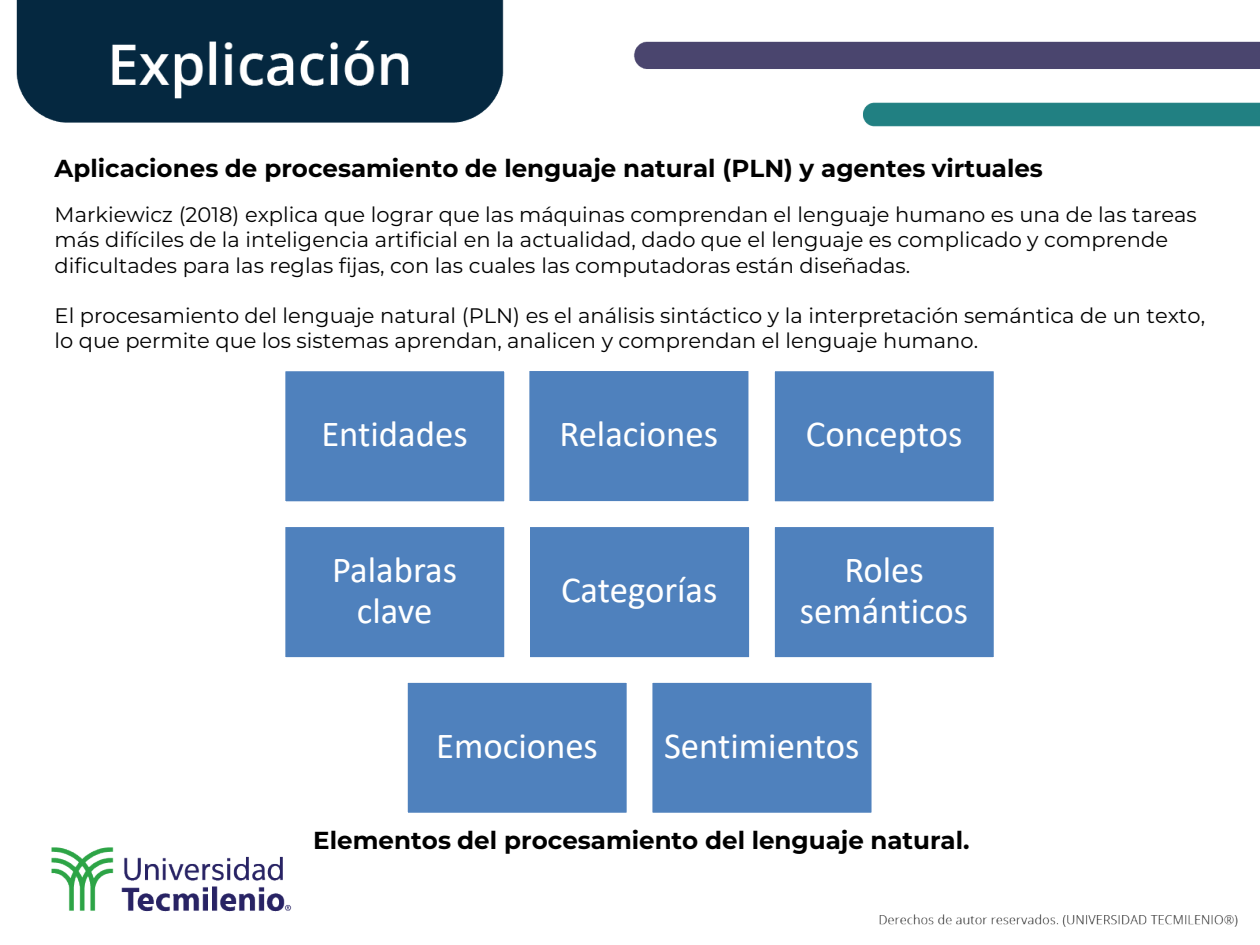
<style>
.page{position:relative;width:1260px;height:945px;background:#fff}
.page>*{position:absolute;margin:0;border:0;box-sizing:border-box;transform-origin:0 0}
.t1{font:36.75px/40.6px "Calibri";color:#fff;text-align:center}
.t2{font:700 24.5px "Montserrat";color:#000}
.t3{font:21px/25.2px "Montserrat";color:#000}
</style>
<div class="page">
<img style="left:16px;top:0;width:1244px;height:927px">
<div style="left:282px;top:368px;width:226px;height:137px;background:#4f81bd;border:4px solid #fff"></div>
<div style="left:526px;top:368px;width:226px;height:137px;background:#4f81bd;border:4px solid #fff"></div>
<div style="left:771px;top:368px;width:226px;height:137px;background:#4f81bd;border:4px solid #fff"></div>
<div style="left:282px;top:524px;width:226px;height:137px;background:#4f81bd;border:4px solid #fff"></div>
<div style="left:527px;top:524px;width:226px;height:137px;background:#4f81bd;border:4px solid #fff"></div>
<div style="left:771px;top:524px;width:226px;height:137px;background:#4f81bd;border:4px solid #fff"></div>
<div style="left:404px;top:679px;width:226px;height:137px;background:#4f81bd;border:4px solid #fff"></div>
<div style="left:649px;top:679px;width:226px;height:137px;background:#4f81bd;border:4px solid #fff"></div>
<h2 class="t2" style="left:55px;top:151px;width:990px">Aplicaciones de procesamiento de lenguaje natural (PLN) y agentes virtuales</h2>
<h1 class="t3" style="left:55px;top:201px;width:1144px">Markiewicz (2018) explica que lograr que las máquinas comprendan el lenguaje humano es una de las tareas más difíciles de la inteligencia artificial en la actualidad, dado que el lenguaje es complicado y comprende dificultades para las reglas fijas, con las cuales las computadoras están diseñadas.</h1>
<h1 class="t3" style="left:55px;top:302px;width:1152px">El procesamiento del lenguaje natural (PLN) es el análisis sintáctico y la interpretación semántica de un texto, lo que permite que los sistemas aprendan, analicen y comprendan el lenguaje humano.</h1>
<p class="t1" style="left:321px;top:413px;width:148px">Entidades</p>
<p class="t1" style="left:559px;top:413px;width:160px">Relaciones</p>
<p class="t1" style="left:806px;top:413px;width:158px">Conceptos</p>
<p class="t1" style="left:332px;top:549px;width:127px">Palabras clave</p>
<p class="t1" style="left:561px;top:569px;width:158px">Categorías</p>
<p class="t1" style="left:800px;top:549px;width:170px">Roles semánticos</p>
<p class="t1" style="left:436px;top:725px;width:163px">Emociones</p>
<p class="t1" style="left:664px;top:725px;width:197px">Sentimientos</p>
<h1 class="t2" style="left:313px;top:823px;width:658px">Elementos del procesamiento del lenguaje natural.</h1>
</div>
